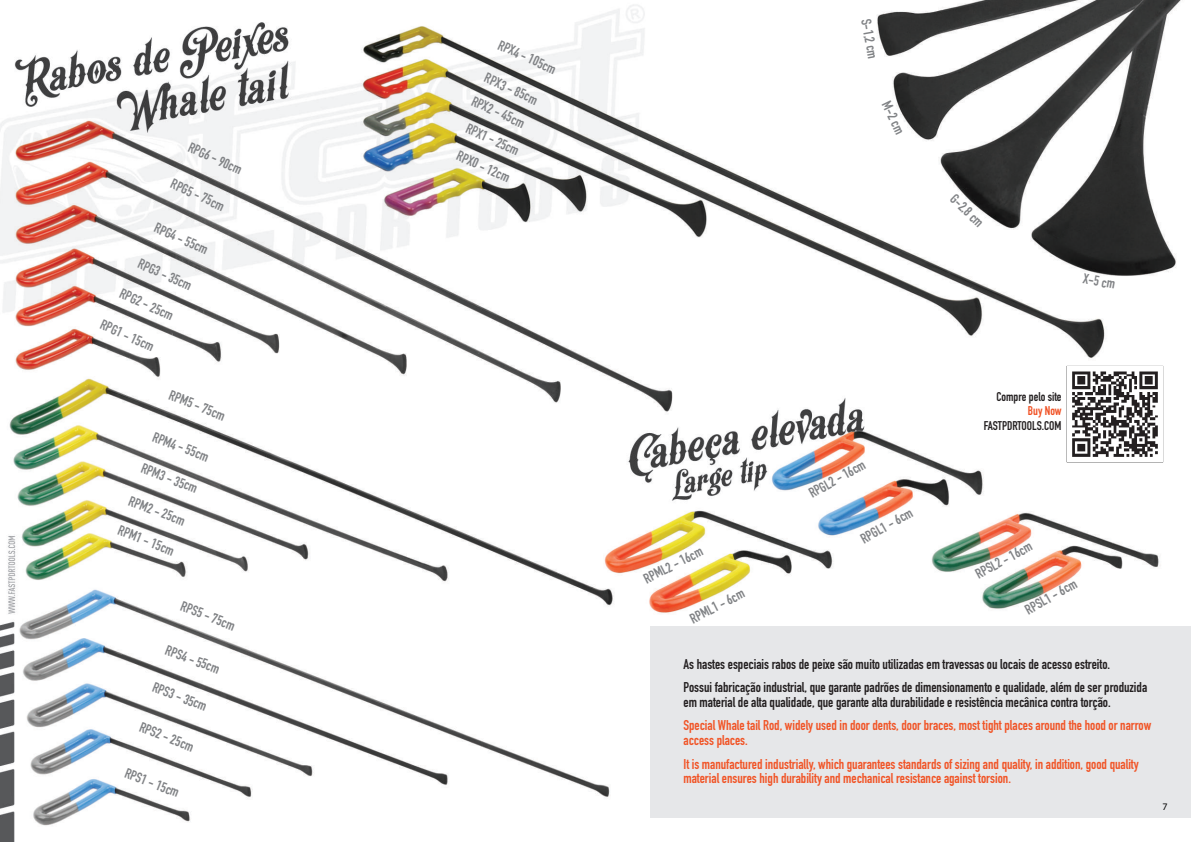
<style>
.page{position:relative;width:1191px;height:842px;background:#fff}
.page>*{position:absolute;margin:0;border:0;box-sizing:border-box;transform-origin:0 0}
.t1{font:700 14px/26.8px "DIN Condensed";color:#808285;text-align:center}
.t2{font:700 14px/14.8px "DIN Condensed";color:#f15426}
.t3{font:700 14px/23.3px "DIN Condensed";color:#231f20}
.t4{font:700 12.5px "DIN Condensed";color:#231f20}
.t5{font:700 12.5px "DIN Condensed";color:#f05124}
.t6{font:10px "Myriad Pro";color:#000}
</style>
<div class="page">
<img style="left:0;top:0;width:1181px;height:842px">
<div style="left:651px;top:626px;width:540px;height:192px;background:#e6e7e9"></div>
<svg style="left:1066px;top:366px;width:97px;height:96px"></svg>
<img style="left:1067px;top:366px;width:95px;height:96px">
<p class="t1" style="left:194px;top:134px;width:59px;rotate:24deg">RPG6 - 90cm</p>
<p class="t1" style="left:177px;top:171px;width:59px;rotate:24deg">RPG5 - 75cm</p>
<p class="t1" style="left:160px;top:215px;width:59px;rotate:24deg">RPG4 - 55cm</p>
<p class="t1" style="left:144px;top:250px;width:59px;rotate:24deg">RPG3 - 35cm</p>
<p class="t1" style="left:126px;top:280px;width:59px;rotate:24deg">RPG2 - 25cm</p>
<p class="t1" style="left:106px;top:311px;width:59px;rotate:24deg">RPG1 - 15cm</p>
<p class="t1" style="left:175px;top:382px;width:61px;rotate:22deg">RPM5 - 75cm</p>
<p class="t1" style="left:158px;top:423px;width:61px;rotate:22deg">RPM4 - 55cm</p>
<p class="t1" style="left:147px;top:454px;width:61px;rotate:22deg">RPM3 - 35cm</p>
<p class="t1" style="left:135px;top:487px;width:61px;rotate:22deg">RPM2 - 25cm</p>
<p class="t1" style="left:124px;top:517px;width:61px;rotate:22deg">RPM1 - 15cm</p>
<p class="t1" style="left:186px;top:593px;width:59px;rotate:21deg">RPS5 - 75cm</p>
<p class="t1" style="left:171px;top:636px;width:59px;rotate:21deg">RPS4 - 55cm</p>
<p class="t1" style="left:158px;top:673px;width:59px;rotate:21deg">RPS3 - 35cm</p>
<p class="t1" style="left:145px;top:714px;width:59px;rotate:21deg">RPS2 - 25cm</p>
<p class="t1" style="left:130px;top:760px;width:59px;rotate:21deg">RPS1 - 15cm</p>
<p class="t1" style="left:504px;top:32px;width:64px;rotate:24deg">RPX4 - 105cm</p>
<p class="t1" style="left:488px;top:64px;width:64px;rotate:24deg">RPX3 - 85cm<br>RPX2 - 45cm<br>RPX1 - 25cm</p>
<p class="t1" style="left:463px;top:143px;width:58px;rotate:24deg">RPX0 - 12cm</p>
<p class="t1" style="left:879px;top:16px;width:42px;rotate:80deg">S-1,2 cm</p>
<p class="t1" style="left:898px;top:96px;width:36px;rotate:64deg">M-2 cm</p>
<p class="t1" style="left:962px;top:187px;width:42px;rotate:44deg">G-2,8 cm</p>
<p class="t1" style="left:1085px;top:265px;width:34px;rotate:10deg">X-5 cm</p>
<p class="t4" style="left:996px;top:388px;width:67px">Compre pelo site</p>
<p class="t5" style="left:1027px;top:402px;width:35px">Buy Now</p>
<p class="t4" style="left:983px;top:417px;width:79px">FASTPDRTOOLS.COM</p>
<p class="t1" style="left:803px;top:482px;width:64px;rotate:-29deg">RPGL2 - 16cm</p>
<p class="t1" style="left:855px;top:527px;width:59px;rotate:-29deg">RPGL1 - 6cm</p>
<p class="t1" style="left:638px;top:567px;width:66px;rotate:-27deg">RPML2 - 16cm</p>
<p class="t1" style="left:970px;top:563px;width:64px;rotate:-28deg">RPSL2 - 16cm</p>
<p class="t1" style="left:685px;top:607px;width:61px;rotate:-27deg">RPML1 - 6cm</p>
<p class="t1" style="left:1019px;top:599px;width:59px;rotate:-29deg">RPSL1 - 6cm</p>
<p class="t3" style="left:683px;top:652px;width:465px">As hastes especiais rabos de peixe são muito utilizadas em travessas ou locais de acesso estreito.<br>Possui fabricação industrial, que garante padrões de dimensionamento e qualidade, além de ser produzida</p>
<p class="t3" style="left:683px;top:690px;width:429px">em material de alta qualidade, que garante alta durabilidade e resistência mecânica contra torção.</p>
<p class="t2" style="left:683px;top:718px;width:469px">Special Whale tail Rod, widely used in door dents, door braces, most tight places around the hood or narrow access places.</p>
<p class="t2" style="left:683px;top:756px;width:457px">It is manufactured industrially, which guarantees standards of sizing and quality, in addition, good quality material ensures high durability and mechanical resistance against torsion.</p>
<p class="t6" style="left:1162px;top:800px;width:7px">7</p>
</div>
